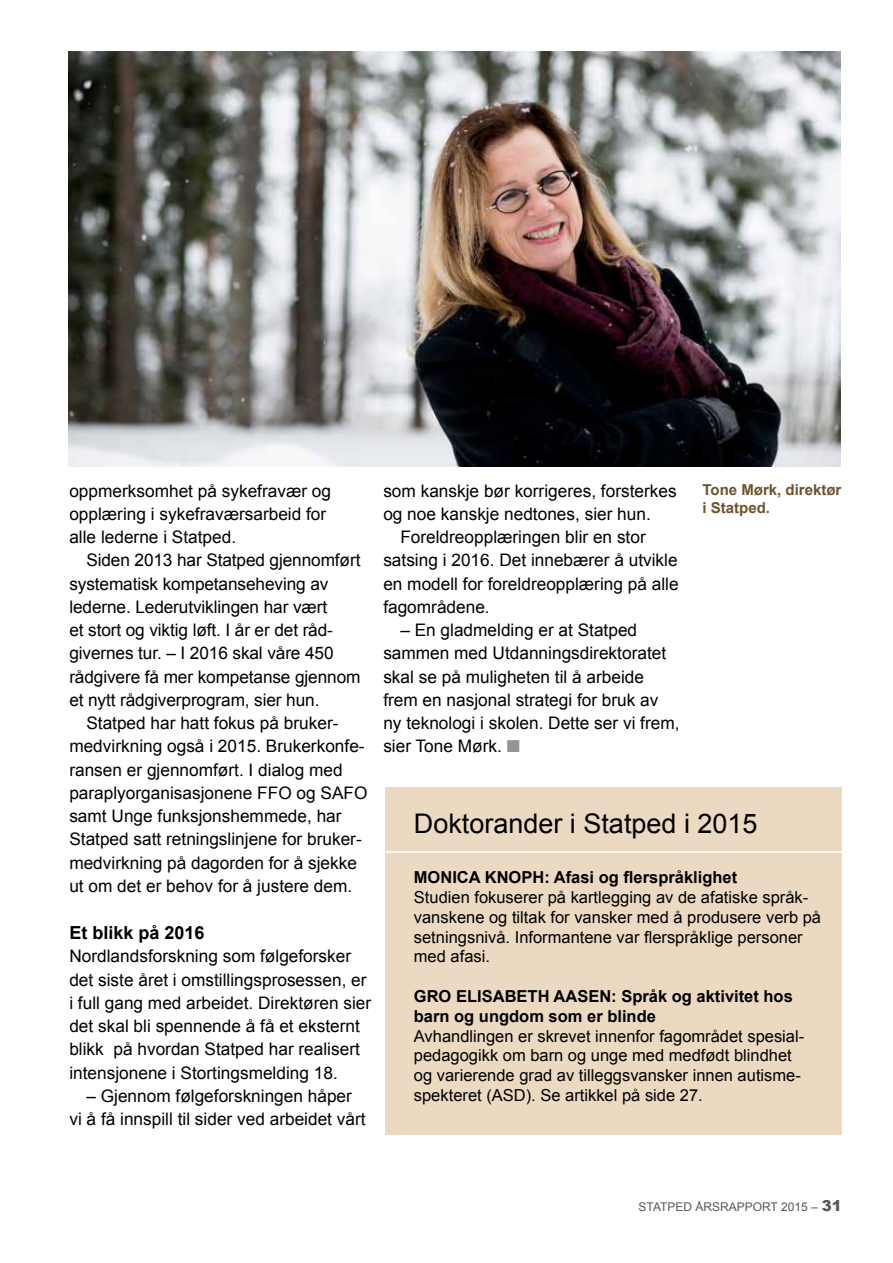
<style>
.page{position:relative;width:893px;height:1263px;background:#fff}
.page>*{position:absolute;margin:0;border:0;box-sizing:border-box;transform-origin:0 0}
.t1{font:27px "Arial";color:#000}
.t2{font:700 18px "Arial";color:#000}
.t3{font:17.25px/23.2px "Arial";color:#000}
.t4{font:16.5px/19.8px "Arial";color:#000}
.t5{font:700 16.5px/19.8px "Arial";color:#000}
.t6{font:700 15px/18px "Arial";color:#6e522a}
.t7{font:12px "Arial";color:#58595b}
.s1{color:#939598}
.s2{font-weight:900;font-size:15px}
</style>
<div class="page">
<img style="left:68px;top:52px;width:773px;height:414px">
<div style="left:385px;top:787px;width:457px;height:348px;background:#ecd9c2"></div>
<hr style="left:365px;top:851px;width:497px;height:2px;background:#fff">
<p class="t3" style="left:69px;top:479px;width:263px">oppmerksomhet på sykefravær og opplæring i sykefraværsarbeid for alle lederne i Statped.</p>
<p class="t3" style="left:69px;top:549px;width:293px;text-indent:17px">Siden 2013 har Statped gjennomført systematisk kompetanseheving av lederne. Lederutviklingen har vært<br>et stort og viktig løft. I år er det råd&shy;givernes tur. – I 2016 skal våre 450 rådgivere få mer kompetanse gjennom et nytt rådgiverprogram, sier hun.</p>
<p class="t3" style="left:69px;top:712px;width:300px;text-indent:17px">Statped har hatt fokus på bruker&shy;medvirkning også i 2015. Brukerkonfe&shy;ransen er gjennomført. I dialog med paraplyorganisasjonene FFO og SAFO samt Unge funksjonshemmede, har Statped satt retningslinjene for bruker&shy;medvirkning på dagorden for å sjekke ut om det er behov for å justere dem.</p>
<p class="t2" style="left:69px;top:921px;width:137px">Et blikk på 2016</p>
<p class="t3" style="left:69px;top:945px;width:303px">Nordlandsforskning som følgeforsker det siste året i omstillingsprosessen, er i full gang med arbeidet. Direktøren sier det skal bli spennende å få et eksternt blikk på hvordan Statped har realisert intensjonene i Stortingsmelding 18.</p>
<p class="t3" style="left:69px;top:1084px;width:298px;text-align:center">– Gjennom følgeforskningen håper<br>vi å få innspill til sider ved arbeidet vårt</p>
<p class="t3" style="left:383px;top:479px;width:295px">som kanskje bør korrigeres, forsterkes</p>
<p class="t3" style="left:383px;top:502px;width:269px">og noe kanskje nedtones, sier hun.</p>
<p class="t3" style="left:400px;top:526px;width:247px">Foreldreopplæringen blir en stor</p>
<p class="t3" style="left:383px;top:549px;width:296px">satsing i 2016. Det innebærer å utvikle</p>
<p class="t3" style="left:383px;top:572px;width:297px">en modell for foreldreopplæring på alle</p>
<p class="t3" style="left:383px;top:595px;width:108px">fagområdene.</p>
<p class="t3" style="left:383px;top:619px;width:298px;text-indent:17px">– En gladmelding er at Statped sammen med Utdanningsdirektoratet skal se på muligheten til å arbeide frem en nasjonal strategi for bruk av ny teknologi i skolen. Dette ser vi frem, sier Tone Mørk. <span class="s1">■</span></p>
<p class="t6" style="left:702px;top:481px;width:140px">Tone Mørk, direktør i Statped.</p>
<h1 class="t1" style="left:414px;top:806px;width:345px">Doktorander i Statped i 2015</h1>
<p class="t5" style="left:414px;top:868px;width:325px">MONICA KNOPH: Afasi og flerspråklighet</p>
<p class="t4" style="left:414px;top:887px;width:409px">Studien fokuserer på kartlegging av de afatiske språk&shy;vanskene og tiltak for vansker med å produsere verb på setningsnivå. Informantene var flerspråklige personer med afasi.</p>
<p class="t5" style="left:414px;top:987px;width:380px">GRO ELISABETH AASEN: Språk og aktivitet hos barn og ungdom som er blinde</p>
<p class="t4" style="left:414px;top:1026px;width:392px">Avhandlingen er skrevet innenfor fagområdet spesial&shy;pedagogikk om barn og unge med medfødt blindhet og varierende grad av tilleggsvansker innen autisme&shy;spekteret (ASD). Se artikkel på side 27.</p>
<p class="t7" style="left:639px;top:1199px;width:205px">STATPED ÅRSRAPPORT 2015 – <span class="s2">31</span></p>
</div>
